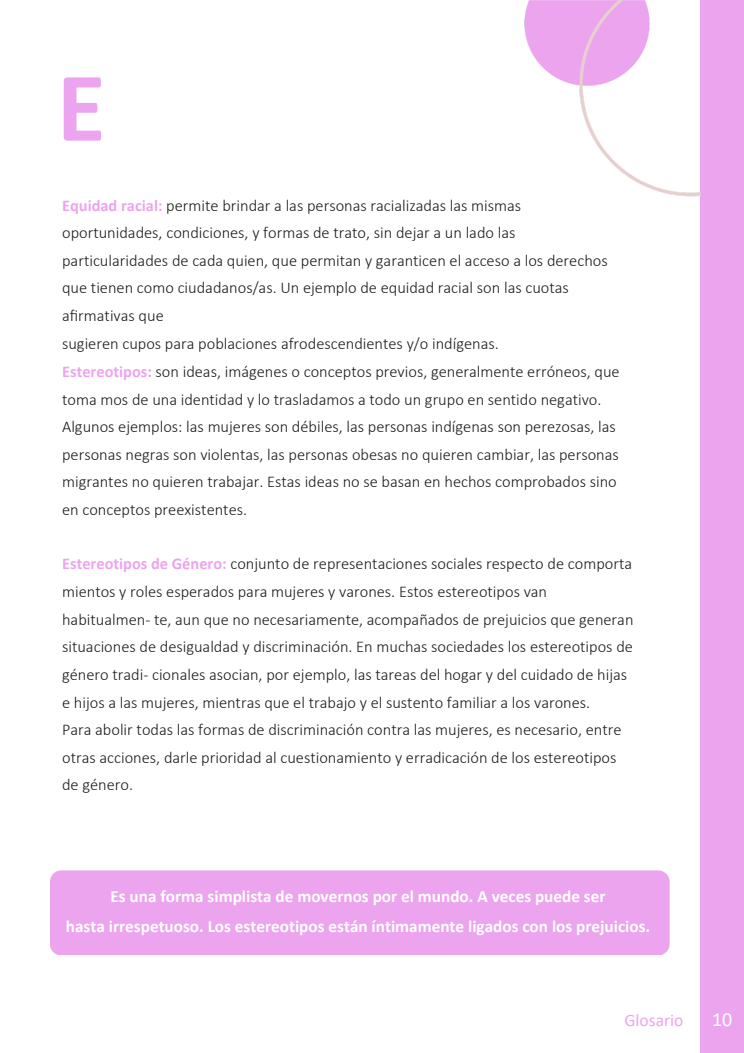
<style>
.page{position:relative;width:744px;height:1053px;background:#fff}
.page>*{position:absolute;margin:0;border:0;box-sizing:border-box;transform-origin:0 0}
.t1{font:700 100px "Calibri";color:#eca4ef}
.t2{font:20px "Calibri";color:#fff}
.t3{font:17.48px "Calibri";color:#eca4ef}
.t4{font:700 17.2px/29.1px "Calibri";color:#fff;text-align:center}
.t5{font:300 16.4px/27.6px "Calibri";color:#1d1d1b}
.s1{font-weight:700;color:#eca4ef}
.s2{font-weight:700;color:#d4a5cc}
</style>
<div class="page">
<div style="left:700px;top:0;width:44px;height:1052px;background:#eca4ef"></div>
<img style="left:524px;top:0;width:176px;height:197px">
<div style="left:50px;top:870px;width:620px;height:85px;background:#eca4ef"></div>
<h1 class="t1" style="left:57px;top:66px;width:50px">E</h1>
<p class="t5" style="left:62px;top:193px;width:547px"><span class="s1">Equidad racial:</span> permite brindar a las personas racializadas las mismas oportunidades, condiciones, y formas de trato, sin dejar a un lado las particularidades de cada quien, que permitan y garanticen el acceso a los derechos que tienen como ciudadanos/as. Un ejemplo de equidad racial son las cuotas afirmativas que<br>sugieren cupos para poblaciones afrodescendientes y/o indígenas.</p>
<p class="t5" style="left:62px;top:359px;width:559px"><span class="s1">Estereotipos</span><span class="s2">:</span> son ideas, imágenes o conceptos previos, generalmente erróneos, que toma mos de una identidad y lo trasladamos a todo un grupo en sentido negativo.<br>Algunos ejemplos: las mujeres son débiles, las personas indígenas son perezosas, las personas negras son violentas, las personas obesas no quieren cambiar, las personas migrantes no quieren trabajar. Estas ideas no se basan en hechos comprobados sino en conceptos preexistentes.</p>
<p class="t5" style="left:62px;top:551px;width:573px"><span class="s1">Estereotipos de Género:</span> conjunto de representaciones sociales respecto de comporta mientos y roles esperados para mujeres y varones. Estos estereotipos van habitualmen- te, aun que no necesariamente, acompañados de prejuicios que generan situaciones de desigualdad y discriminación. En muchas sociedades los estereotipos de género tradi- cionales asocian, por ejemplo, las tareas del hogar y del cuidado de hijas e hijos a las mujeres, mientras que el trabajo y el sustento familiar a los varones.<br>Para abolir todas las formas de discriminación contra las mujeres, es necesario, entre otras acciones, darle prioridad al cuestionamiento y erradicación de los estereotipos de género.</p>
<p class="t4" style="left:66px;top:883px;width:586px">Es una forma simplista de movernos por el mundo. A veces puede ser<br>hasta irrespetuoso. Los estereotipos están íntimamente ligados con los prejuicios.</p>
<p class="t3" style="left:625px;top:1012px;width:60px">Glosario</p>
<p class="t2" style="left:712px;top:1011px;width:22px">10</p>
</div>
